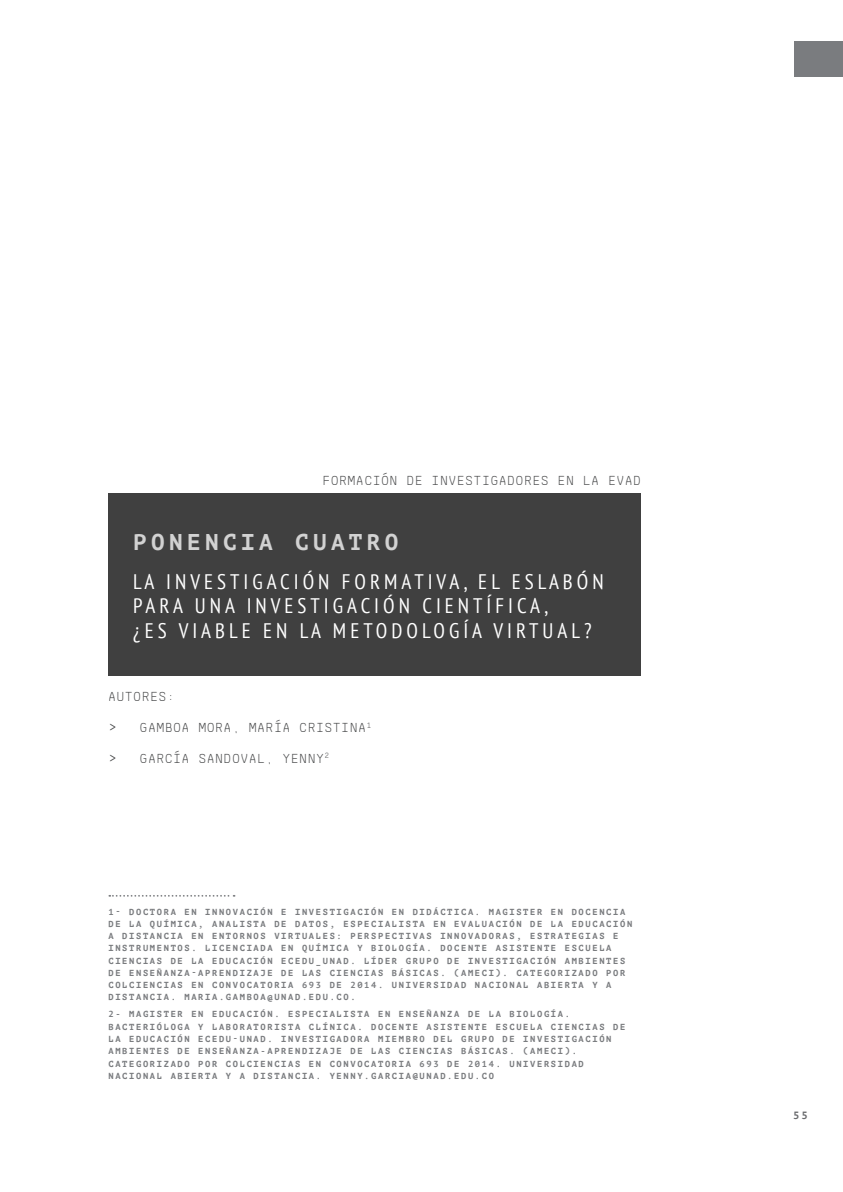
<style>
.page{position:relative;width:843px;height:1192px;background:#fff}
.page>*{position:absolute;margin:0;border:0;box-sizing:border-box;transform-origin:0 0}
.Portadillas{font:700 22.75px "PT Mono";letter-spacing:.19em;color:#d2d2d2}
.Portadillas-2{font:condensed 21px/24.5px "PT Sans";letter-spacing:.19em;color:#fff}
.t1{font:300 14px "Klartext Mono";letter-spacing:.08em;color:#494a4b}
.t2{font:700 10.5px "PT Mono";color:#696a6d}
.t3{font:700 8.75px/12.2px "PT Mono";letter-spacing:.19em;color:#7a7c7f}
.s1{font-family:"Andale Mono";font-weight:400}
</style>
<div class="page">
<div style="left:794px;top:41px;width:49px;height:36px;background:#7a7c7f"></div>
<div style="left:108px;top:494px;width:533px;height:182px;background:#404040"></div>
<svg style="left:109px;top:895px;width:126px;height:1px"></svg>
<p class="t1" style="left:323px;top:472px;width:320px">FORMACIÓN DE INVESTIGADORES EN LA EVAD</p>
<p class="Portadillas" style="left:133px;top:528px;width:267px">PONENCIA CUATRO</p>
<p class="Portadillas-2" style="left:133px;top:569px;width:472px">LA INVESTIGACIÓN FORMATIVA, EL ESLABÓN<br>PARA UNA INVESTIGACIÓN CIENTÍFICA,<br>¿ES VIABLE EN LA METODOLOGÍA VIRTUAL?</p>
<p class="t1" style="left:108px;top:687px;width:68px">AUTORES:</p>
<p class="t1" style="left:108px;top:719px;width:264px"><span class="s1">&gt;</span> GAMBOA MORA, MARÍA CRISTINA<sup>1</sup></p>
<p class="t1" style="left:108px;top:750px;width:222px"><span class="s1">&gt;</span> GARCÍA SANDOVAL, YENNY<sup>2</sup></p>
<p class="t3" style="left:108px;top:905px;width:525px">1- DOCTORA EN INNOVACIÓN E INVESTIGACIÓN EN DIDÁCTICA. MAGISTER EN DOCENCIA DE LA QUÍMICA, ANALISTA DE DATOS, ESPECIALISTA EN EVALUACIÓN DE LA EDUCACIÓN A DISTANCIA EN ENTORNOS VIRTUALES: PERSPECTIVAS INNOVADORAS, ESTRATEGIAS E INSTRUMENTOS. LICENCIADA EN QUÍMICA Y BIOLOGÍA. DOCENTE ASISTENTE ESCUELA CIENCIAS DE LA EDUCACIÓN ECEDU_UNAD. LÍDER GRUPO DE INVESTIGACIÓN AMBIENTES DE ENSEÑANZA-APRENDIZAJE DE LAS CIENCIAS BÁSICAS. (AMECI). CATEGORIZADO POR COLCIENCIAS EN CONVOCATORIA 693 DE 2014. UNIVERSIDAD NACIONAL ABIERTA Y A DISTANCIA. MARIA.GAMBOA@UNAD.EDU.CO.</p>
<p class="t3" style="left:108px;top:1008px;width:518px">2- MAGISTER EN EDUCACIÓN. ESPECIALISTA EN ENSEÑANZA DE LA BIOLOGÍA.<br>BACTERIÓLOGA Y LABORATORISTA CLÍNICA. DOCENTE ASISTENTE ESCUELA CIENCIAS DE LA EDUCACIÓN ECEDU-UNAD. INVESTIGADORA MIEMBRO DEL GRUPO DE INVESTIGACIÓN AMBIENTES DE ENSEÑANZA-APRENDIZAJE DE LAS CIENCIAS BÁSICAS. (AMECI).<br>CATEGORIZADO POR COLCIENCIAS EN CONVOCATORIA 693 DE 2014. UNIVERSIDAD NACIONAL ABIERTA Y A DISTANCIA. YENNY.GARCIA@UNAD.EDU.CO</p>
<p class="t2" style="left:793px;top:1109px;width:16px">55</p>
</div>
